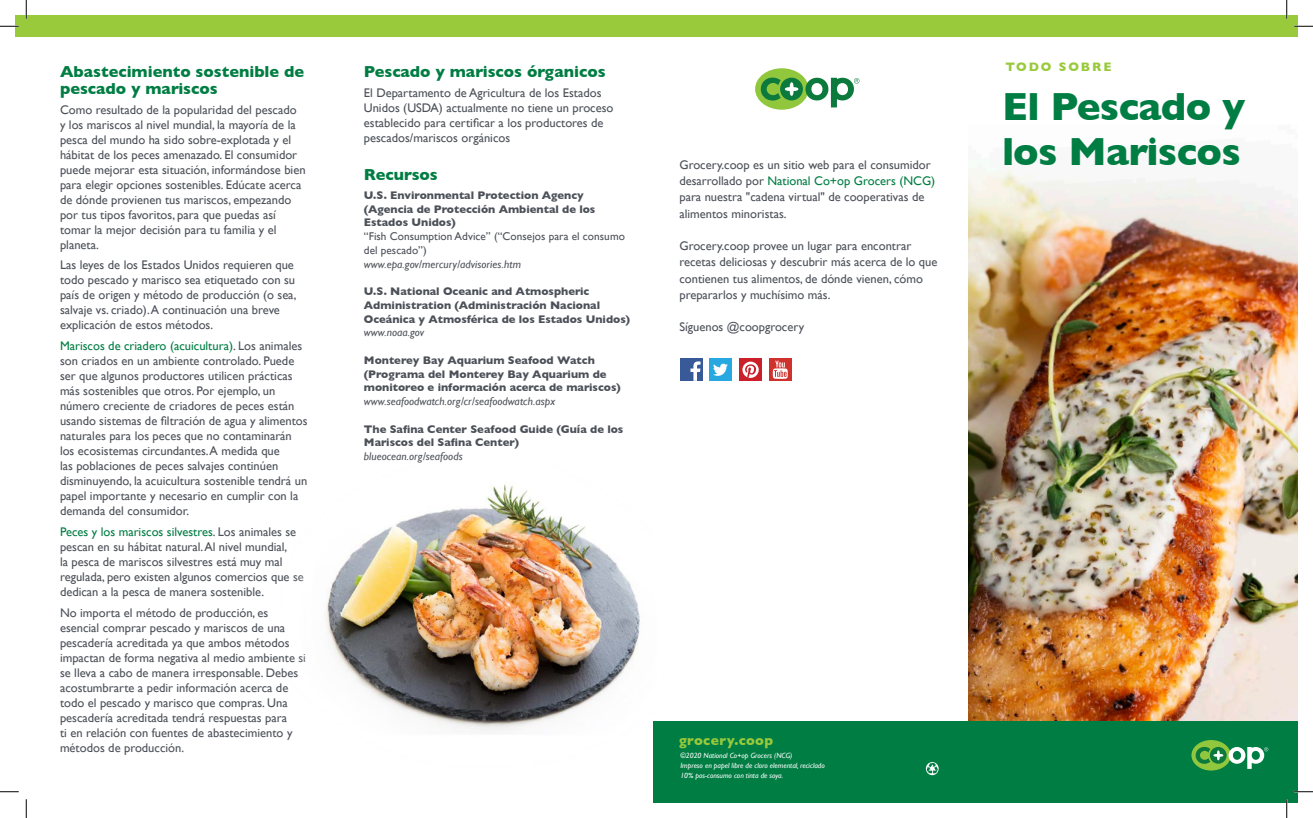
<style>
.page{position:relative;width:1313px;height:818px;background:#fff}
.page>*{position:absolute;margin:0;border:0;box-sizing:border-box;transform-origin:0 0}
.t1{font:800 40px/45px "Gill Sans";letter-spacing:-.015em;color:#007d43}
.body{font:800 16.25px/16.2px "Gill Sans";color:#007d43}
.t2{font:800 13.75px "Gill Sans";letter-spacing:.025em;color:#99ca3b}
.body-2{font:12.5px/15px "Gill Sans";color:#4c5159}
.Body{font:12.5px/16.2px "Gill Sans";color:#4c5159}
.t3{font:800 12.5px "Gill Sans";letter-spacing:.15em;color:#99ca3b}
.heavy_gray{font:800 11.25px/13.8px "Gill Sans";color:#4c5159}
.italic_regular{font:11.25px/13.8px "Gill Sans";letter-spacing:.005em;color:#4c5159}
.body-3{font:800 11.25px/13.8px "Gill Sans";color:#4c5159}
.italic_regular-2{font:italic 11.25px "Gill Sans";letter-spacing:.005em;color:#4c5159}
.t4{font:italic 7.5px/10px "Gill Sans";color:#fff}
.s1{color:#007d43}
.s2{font-style:italic}
</style>
<div class="page">
<img style="left:968px;top:163px;width:330px;height:558px">
<div style="left:653px;top:721px;width:645px;height:81px;background:#007d43"></div>
<div style="left:15px;top:15px;width:1283px;height:22px;background:#99ca3b"></div>
<div style="left:1191px;top:740px;width:39px;height:30px;background:#91c73d;border-radius:50%"></div>
<svg style="left:1195px;top:746px;width:73px;height:22px"></svg>
<svg style="left:925px;top:762px;width:13px;height:13px"></svg>
<div style="left:769px;top:358px;width:22px;height:23px;background:#cf322d"></div>
<svg style="left:773px;top:360px;width:14px;height:19px"></svg>
<div style="left:709px;top:358px;width:22px;height:23px;background:#27a8e0"></div>
<svg style="left:713px;top:363px;width:15px;height:13px"></svg>
<div style="left:680px;top:358px;width:23px;height:23px;background:#395a99"></div>
<svg style="left:690px;top:361px;width:10px;height:20px"></svg>
<div style="left:739px;top:358px;width:23px;height:23px;background:#cb2029"></div>
<svg style="left:742px;top:361px;width:16px;height:17px"></svg>
<div style="left:755px;top:68px;width:53px;height:42px;background:#91c73d;border-radius:50%"></div>
<svg style="left:761px;top:78px;width:98px;height:29px"></svg>
<img style="left:326px;top:484px;width:314px;height:248px">
<svg style="left:0;top:25px;width:19px;height:2px"></svg>
<svg style="left:1294px;top:25px;width:18px;height:2px"></svg>
<svg style="left:0;top:791px;width:19px;height:1px"></svg>
<svg style="left:1294px;top:790px;width:18px;height:2px"></svg>
<svg style="left:25px;top:0;width:2px;height:19px"></svg>
<svg style="left:25px;top:799px;width:2px;height:19px"></svg>
<svg style="left:1286px;top:0;width:1px;height:19px"></svg>
<svg style="left:1285px;top:799px;width:2px;height:19px"></svg>
<p class="body" style="left:60px;top:64px;width:245px">Abastecimiento sostenible de pescado y mariscos</p>
<p class="body-2" style="left:60px;top:102px;width:247px">Como resultado de la popularidad del pescado<br>y los mariscos al nivel mundial, la mayoría de la pesca del mundo ha sido sobre-explotada y el hábitat de los peces amenazado. El consumidor puede mejorar esta situación, informándose bien para elegir opciones sostenibles. Edúcate acerca de dónde provienen tus mariscos, empezando por tus tipos favoritos, para que puedas así tomar la mejor decisión para tu familia y el planeta.</p>
<p class="body-2" style="left:60px;top:258px;width:238px">Las leyes de los Estados Unidos requieren que todo pescado y marisco sea etiquetado con su país de origen y método de producción (o sea, salvaje vs. criado). A continuación una breve explicación de estos métodos.</p>
<p class="body-2" style="left:60px;top:338px;width:249px"><span class="s1">Mariscos de criadero (acuicultura)</span>. Los animales son criados en un ambiente controlado. Puede ser que algunos productores utilicen prácticas más sostenibles que otros. Por ejemplo, un número creciente de criadores de peces están usando sistemas de filtración de agua y alimentos naturales para los peces que no contaminarán los ecosistemas circundantes. A medida que<br>las poblaciones de peces salvajes continúen disminuyendo, la acuicultura sostenible tendrá un papel importante y necesario en cumplir con la demanda del consumidor.</p>
<p class="body-2" style="left:60px;top:524px;width:245px"><span class="s1">Peces y los mariscos silvestres</span>. Los animales se pescan en su hábitat natural. Al nivel mundial,<br>la pesca de mariscos silvestres está muy mal regulada, pero existen algunos comercios que se dedican a la pesca de manera sostenible.</p>
<p class="body-2" style="left:60px;top:605px;width:247px">No importa el método de producción, es esencial comprar pescado y mariscos de una pescadería acreditada ya que ambos métodos impactan de forma negativa al medio ambiente si se lleva a cabo de manera irresponsable. Debes acostumbrarte a pedir información acerca de todo el pescado y marisco que compras. Una pescadería acreditada tendrá respuestas para<br>ti en relación con fuentes de abastecimiento y métodos de producción.</p>
<p class="body" style="left:364px;top:64px;width:243px">Pescado y mariscos órganicos</p>
<p class="body-2" style="left:364px;top:86px;width:251px">El Departamento de Agricultura de los Estados Unidos (USDA) actualmente no tiene un proceso establecido para certificar a los productores de pescados/mariscos orgánicos</p>
<p class="body" style="left:364px;top:166px;width:75px">Recursos</p>
<p class="body-3" style="left:364px;top:188px;width:233px">U.S. Environmental Protection Agency (Agencia de Protección Ambiental de los<br>Estados Unidos)</p>
<p class="italic_regular" style="left:364px;top:229px;width:262px">“Fish Consumption Advice” (“Consejos para el consumo del pescado”)<br><span class="s2">www.epa.gov/mercury/advisories.htm</span></p>
<p class="heavy_gray" style="left:364px;top:284px;width:268px">U.S. National Oceanic and Atmospheric<br>Administration (Administración Nacional<br>Oceánica y Atmosférica de los Estados Unidos)</p>
<p class="italic_regular-2" style="left:364px;top:326px;width:62px">www.noaa.gov</p>
<p class="heavy_gray" style="left:364px;top:353px;width:258px">Monterey Bay Aquarium Seafood Watch (Programa del Monterey Bay Aquarium de monitoreo e información acerca de mariscos)</p>
<p class="italic_regular-2" style="left:364px;top:394px;width:193px">www.seafoodwatch.org/cr/seafoodwatch.aspx</p>
<p class="heavy_gray" style="left:364px;top:422px;width:261px">The Safina Center Seafood Guide (Guía de los<br>Mariscos del Safina Center)</p>
<p class="italic_regular-2" style="left:364px;top:449px;width:100px">blueocean.org/seafoods</p>
<p class="Body" style="left:679px;top:157px;width:257px">Grocery.coop es un sitio web para el consumidor desarrollado por <span class="s1">National Co+op Grocers (NCG) </span>para nuestra "cadena virtual" de cooperativas de alimentos minoristas.</p>
<p class="Body" style="left:679px;top:238px;width:259px">Grocery.coop provee un lugar para encontrar recetas deliciosas y descubrir más acerca de lo que contienen tus alimentos, de dónde vienen, cómo prepararlos y muchísimo más.</p>
<p class="Body" style="left:679px;top:319px;width:126px">Síguenos @coopgrocery</p>
<p class="t2" style="left:679px;top:732px;width:96px">grocery.coop</p>
<p class="t4" style="left:680px;top:750px;width:114px">©2020 National Co+op Grocers (NCG)</p>
<p class="t4" style="left:680px;top:760px;width:146px">Impreso en papel libre de cloro elemental, reciclado<br>10% pos-consumo con tinta de soya.</p>
<p class="t3" style="left:1005px;top:60px;width:108px">TODO SOBRE</p>
<p class="t1" style="left:1002px;top:83px;width:244px">El Pescado y los Mariscos</p>
</div>
